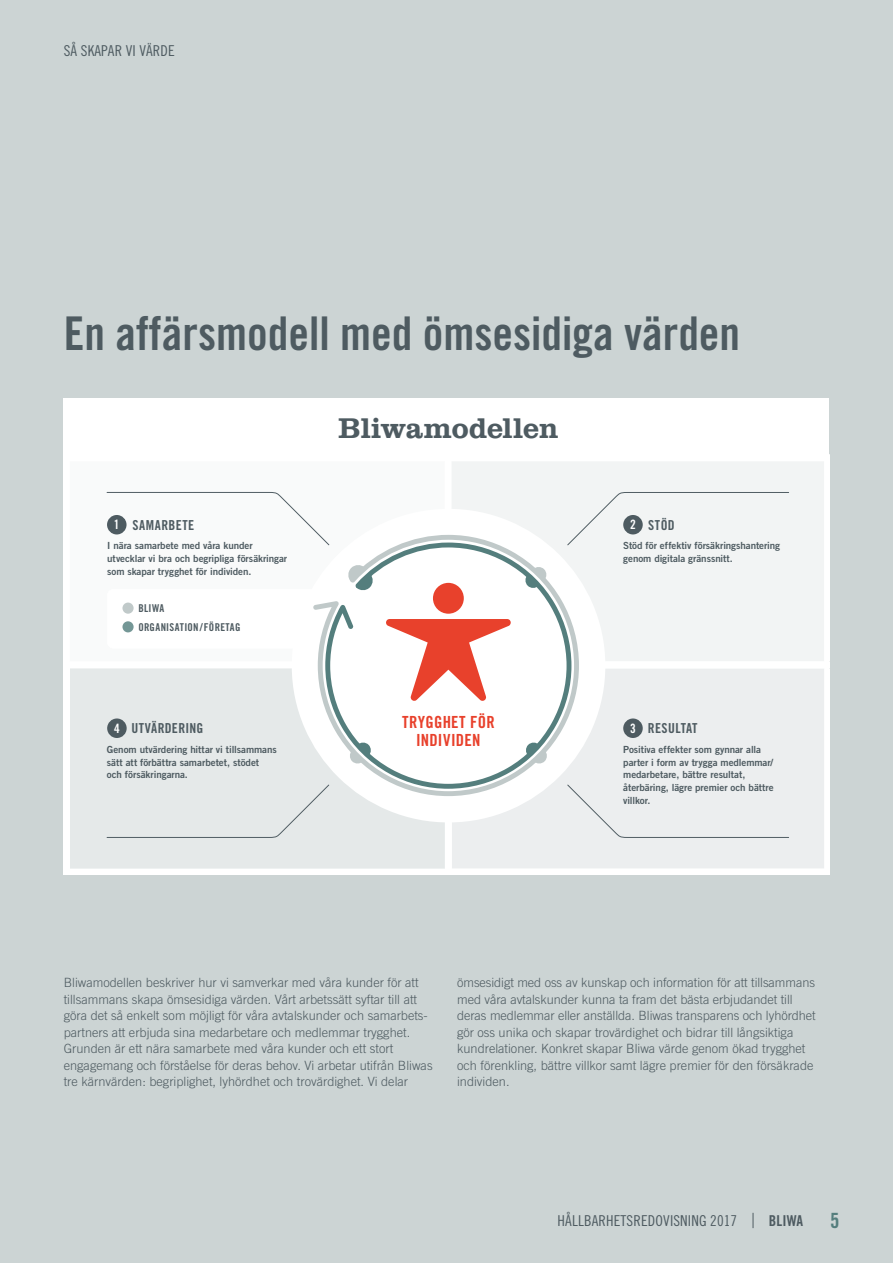
<style>
.page{position:relative;width:893px;height:1263px;background:#ccd4d4}
.page>*{position:absolute;margin:0;border:0;box-sizing:border-box;transform-origin:0 0}
.t1{font:46.5px "Trade Gothic LT Std Bd Cn 20";color:#4e5b61}
.t2{font:700 29.4px "Clarendon Com";letter-spacing:-.02em;color:#4e5b61}
.t3{font:21px "Trade Gothic LT Std Bd Cn 20";color:#547e7d}
.t4{font:16.65px/17.7px "Trade Gothic LT Std Bd Cn 20";letter-spacing:.015em;color:#e8412c;text-align:center}
.t5{font:15px "Trade Gothic LT Std Cn 18";letter-spacing:.01em;color:#4e5b61}
.t6{font:15px "Trade Gothic LT Std Bd Cn 20";letter-spacing:.01em;color:#4e5b61}
.t7{font:13.8px "Trade Gothic LT Std Bd Cn 20";letter-spacing:.025em;color:#4e5b61}
.t8{font:12.9px "Trade Gothic LT Std Bd Cn 20";color:#fff}
.t9{font:300 12.75px/16.5px "Trade Gothic LT Std";color:#4e5b61}
.t10{font:10.8px "Trade Gothic LT Std Bd Cn 20";letter-spacing:.03em;color:#4e5b61}
.t11{font:9.75px/12.8px "Trade Gothic LT Std Bd 2";letter-spacing:-.005em;color:#4e5b61}
</style>
<div class="page">
<div style="left:64px;top:398px;width:765px;height:476px;background:#fff"></div>
<svg style="left:64px;top:462px;width:765px;height:413px"></svg>
<div style="left:107px;top:515px;width:20px;height:19px;background:#4e5b61;border-radius:50%"></div>
<div style="left:623px;top:515px;width:20px;height:19px;background:#4e5b61;border-radius:50%"></div>
<div style="left:623px;top:718px;width:20px;height:20px;background:#4e5b61;border-radius:50%"></div>
<div style="left:107px;top:718px;width:20px;height:20px;background:#4e5b61;border-radius:50%"></div>
<svg style="left:753px;top:1213px;width:1px;height:15px"></svg>
<p class="t5" style="left:64px;top:41px;width:113px">SÅ SKAPAR VI VÄRDE</p>
<h1 class="t1" style="left:64px;top:305px;width:678px">En affärsmodell med ömsesidiga värden</h1>
<h2 class="t2" style="left:338px;top:411px;width:222px">Bliwamodellen</h2>
<p class="t7" style="left:132px;top:516px;width:63px">SAMARBETE</p>
<p class="t8" style="left:114px;top:517px;width:7px">1</p>
<p class="t8" style="left:630px;top:517px;width:7px">2</p>
<p class="t7" style="left:648px;top:516px;width:28px">STÖD</p>
<p class="t11" style="left:107px;top:539px;width:181px">I nära samarbete med våra kunder utvecklar vi bra och begripliga försäkringar som skapar trygghet för individen.</p>
<p class="t10" style="left:138px;top:602px;width:27px">BLIWA</p>
<p class="t10" style="left:138px;top:620px;width:104px">ORGANISATION / FÖRETAG</p>
<p class="t8" style="left:114px;top:720px;width:7px">4</p>
<p class="t7" style="left:131px;top:719px;width:74px">UTVÄRDERING</p>
<p class="t11" style="left:107px;top:743px;width:171px">Genom utvärdering hittar vi tillsammans sätt att förbättra samarbetet, stödet<br>och försäkringarna.</p>
<h3 class="t4" style="left:402px;top:713px;width:94px">TRYGGHET FÖR<br>INDIVIDEN</h3>
<p class="t11" style="left:623px;top:539px;width:158px">Stöd för effektiv försäkringshantering genom digitala gränssnitt.</p>
<p class="t8" style="left:630px;top:720px;width:7px">3</p>
<p class="t7" style="left:648px;top:719px;width:51px">RESULTAT</p>
<p class="t11" style="left:623px;top:743px;width:152px">Positiva effekter som gynnar alla parter i form av trygga medlemmar/ medarbetare, bättre resultat, återbäring, lägre premier och bättre villkor.</p>
<p class="t9" style="left:64px;top:974px;width:370px">Bliwamodellen beskriver hur vi samverkar med våra kunder för att tillsammans skapa ömsesidiga värden. Vårt arbetssätt syftar till att göra det så enkelt som möjligt för våra avtalskunder och samarbets&shy;partners att erbjuda sina medarbetare och medlemmar trygghet.<br>Grunden är ett nära samarbete med våra kunder och ett stort engagemang och förståelse för deras behov. Vi arbetar utifrån Bliwas tre kärnvärden: begriplighet, lyhördhet och trovärdighet. Vi delar</p>
<p class="t9" style="left:457px;top:974px;width:360px">ömsesidigt med oss av kunskap och information för att tillsammans med våra avtalskunder kunna ta fram det bästa erbjudandet till deras medlemmar eller anställda. Bliwas transparens och lyhördhet gör oss unika och skapar trovärdighet och bidrar till långsiktiga kundrelationer. Konkret skapar Bliwa värde genom ökad trygghet och förenkling, bättre villkor samt lägre premier för den försäkrade individen.</p>
<p class="t5" style="left:558px;top:1211px;width:181px">HÅLLBARHETSREDOVISNING 2017</p>
<p class="t6" style="left:769px;top:1211px;width:36px">BLIWA</p>
<h3 class="t3" style="left:830px;top:1208px;width:11px">5</h3>
</div>
